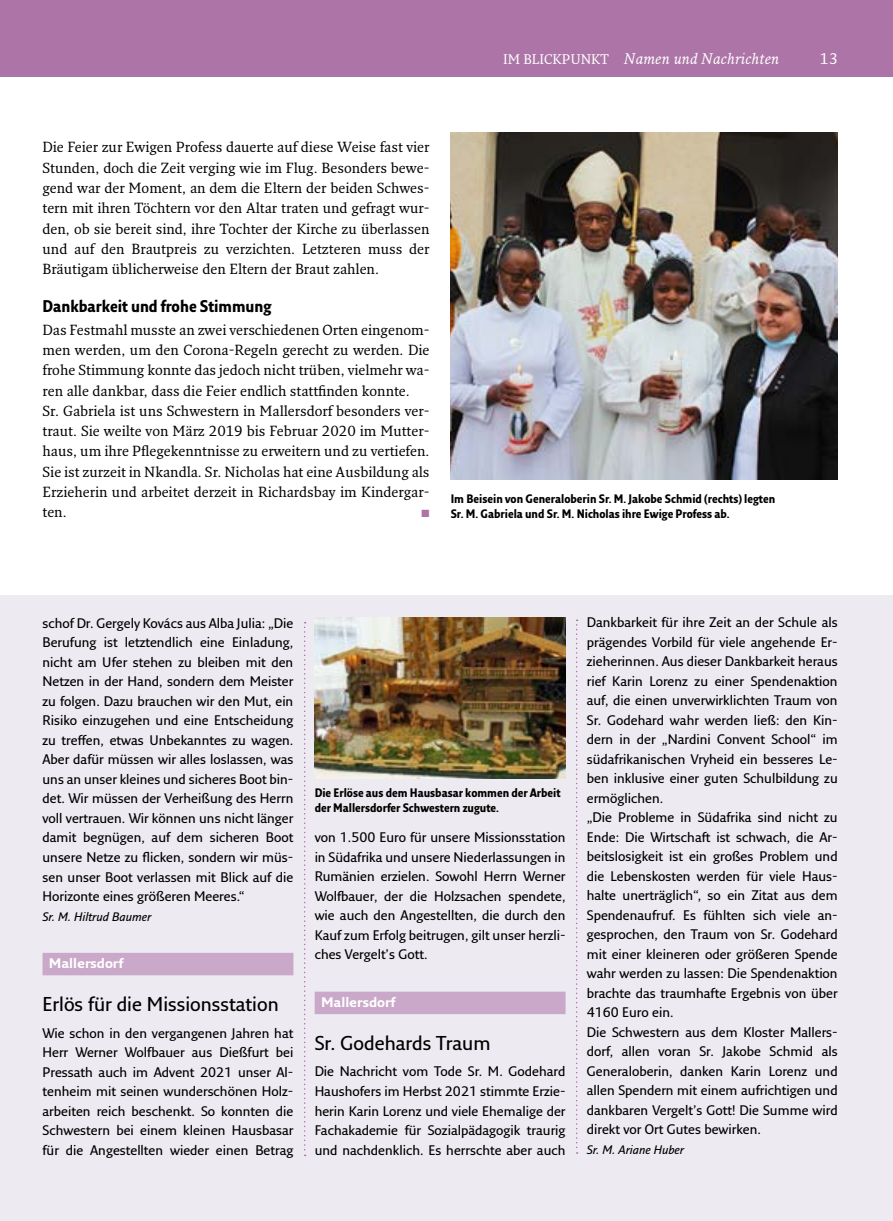
<style>
.page{position:relative;width:893px;height:1221px;background:#fff}
.page>*{position:absolute;margin:0;border:0;box-sizing:border-box;transform-origin:0 0}
.t1{font:600 19.5px "Fresco Sans Std";color:#000}
.t2{font:700 16.5px "Fresco Sans Con";color:#000}
.t3{font:italic 15px "Fresco Std";color:#fff}
.t4{font:15px "Fresco Std";color:#fff}
.t5{font:14.25px/20.2px "Fresco Std";color:#000;text-align:justify}
.t6{font:600 13.5px/19.5px "Fresco Sans Std";color:#000;text-align:justify}
.t7{font:700 13.5px "Fresco Sans Std";color:#fff}
.t8{font:700 12px/15px "Fresco Sans Con";color:#000}
.t9{font:italic 600 12px "Fresco Sans Std";color:#000}
.t10{font:10.5px "Zapf Dingbats ITC";color:#ad74a7}
.s1{font-style:normal;font-size:13.5px}
</style>
<div class="page">
<div style="left:0;top:0;width:893px;height:77px;background:#ad74a7"></div>
<div style="left:0;top:595px;width:893px;height:625px;background:#edebf1"></div>
<div style="left:315px;top:991px;width:251px;height:23px;background:#caa8c9"></div>
<div style="left:43px;top:952px;width:250px;height:23px;background:#caa8c9"></div>
<svg style="left:304px;top:622px;width:2px;height:533px"></svg>
<svg style="left:576px;top:619px;width:2px;height:535px"></svg>
<img style="left:451px;top:132px;width:387px;height:348px">
<img style="left:315px;top:617px;width:251px;height:161px">
<p class="t3" style="left:503px;top:49px;width:278px"><span class="s1">IM BLICKPUNKT</span> Namen und Nachrichten</p>
<p class="t4" style="left:820px;top:49px;width:19px">13</p>
<p class="t5" style="left:43px;top:137px;width:388px">Die Feier zur Ewigen Profess dauerte auf diese Weise fast vier Stunden, doch die Zeit verging wie im Flug. Besonders bewe&shy;gend war der Moment, an dem die Eltern der beiden Schwes&shy;tern mit ihren Töchtern vor den Altar traten und gefragt wur&shy;den, ob sie bereit sind, ihre Tochter der Kirche zu überlassen und auf den Brautpreis zu verzichten. Letzteren muss der Bräutigam üblicherweise den Eltern der Braut zahlen.</p>
<p class="t2" style="left:43px;top:295px;width:230px">Dankbarkeit und frohe Stimmung</p>
<p class="t5" style="left:43px;top:319px;width:388px;text-align:left">Das Festmahl musste an zwei verschiedenen Orten eingenom&shy;men werden, um den Corona-Regeln gerecht zu werden. Die frohe Stimmung konnte das jedoch nicht trüben, vielmehr wa&shy;ren alle dankbar, dass die Feier endlich stattfinden konnte.<br>Sr. Gabriela ist uns Schwestern in Mallersdorf besonders ver&shy;traut. Sie weilte von März 2019 bis Februar 2020 im Mutter&shy;haus, um ihre Pflegekenntnisse zu erweitern und zu vertiefen.<br>Sie ist zurzeit in Nkandla. Sr. Nicholas hat eine Ausbildung als Erzieherin und arbeitet derzeit in Richardsbay im Kindergar&shy;ten.</p>
<p class="t10" style="left:421px;top:508px;width:9px">■</p>
<p class="t8" style="left:451px;top:491px;width:326px">Im Beisein von Generaloberin Sr. M. Jakobe Schmid (rechts) legten<br>Sr. M. Gabriela und Sr. M. Nicholas ihre Ewige Profess ab.</p>
<p class="t6" style="left:43px;top:613px;width:252px">schof Dr. Gergely Kovács aus Alba Julia: „Die Berufung ist letztendlich eine Einladung, nicht am Ufer stehen zu bleiben mit den Netzen in der Hand, sondern dem Meister zu folgen. Dazu brauchen wir den Mut, ein Risiko einzugehen und eine Entscheidung zu treffen, etwas Unbekanntes zu wagen.<br>Aber dafür müssen wir alles loslassen, was uns an unser kleines und sicheres Boot bin&shy;det. Wir müssen der Verheißung des Herrn voll vertrauen. Wir können uns nicht länger damit begnügen, auf dem sicheren Boot unsere Netze zu flicken, sondern wir müs&shy;sen unser Boot verlassen mit Blick auf die Horizonte eines größeren Meeres.“</p>
<p class="t9" style="left:43px;top:909px;width:110px">Sr. M. Hiltrud Baumer</p>
<p class="t7" style="left:49px;top:954px;width:76px">Mallersdorf</p>
<h1 class="t1" style="left:43px;top:991px;width:238px">Erlös für die Missionsstation</h1>
<p class="t6" style="left:43px;top:1022px;width:252px">Wie schon in den vergangenen Jahren hat Herr Werner Wolfbauer aus Dießfurt bei Pressath auch im Advent 2021 unser Al&shy;tenheim mit seinen wunderschönen Holz&shy;arbeiten reich beschenkt. So konnten die Schwestern bei einem kleinen Hausbasar für die Angestellten wieder einen Betrag</p>
<p class="t8" style="left:315px;top:784px;width:247px">Die Erlöse aus dem Hausbasar kommen der Arbeit der Mallersdorfer Schwestern zugute.</p>
<p class="t6" style="left:315px;top:827px;width:252px">von 1.500 Euro für unsere Missionsstation in Südafrika und unsere Niederlassungen in Rumänien erzielen. Sowohl Herrn Werner Wolfbauer, der die Holzsachen spendete, wie auch den Angestellten, die durch den Kauf zum Erfolg beitrugen, gilt unser herzli&shy;ches Vergelt’s Gott.</p>
<p class="t7" style="left:321px;top:993px;width:76px">Mallersdorf</p>
<h1 class="t1" style="left:315px;top:1030px;width:178px">Sr. Godehards Traum</h1>
<p class="t6" style="left:315px;top:1061px;width:252px">Die Nachricht vom Tode Sr. M. Godehard Haushofers im Herbst 2021 stimmte Erzie&shy;herin Karin Lorenz und viele Ehemalige der Fachakademie für Sozialpädagogik traurig und nachdenklich. Es herrschte aber auch</p>
<p class="t6" style="left:587px;top:612px;width:252px;text-align:left">Dankbarkeit für ihre Zeit an der Schule als prägendes Vorbild für viele angehende Er&shy;zieherinnen. Aus dieser Dankbarkeit heraus rief Karin Lorenz zu einer Spendenaktion auf, die einen unverwirklichten Traum von Sr. Godehard wahr werden ließ: den Kin&shy;dern in der „Nardini Convent School“ im südafrikanischen Vryheid ein besseres Le&shy;ben inklusive einer guten Schulbildung zu ermöglichen.<br>„Die Probleme in Südafrika sind nicht zu Ende: Die Wirtschaft ist schwach, die Ar&shy;beitslosigkeit ist ein großes Problem und die Lebenskosten werden für viele Haus&shy;halte unerträglich“, so ein Zitat aus dem Spendenaufruf. Es fühlten sich viele an&shy;gesprochen, den Traum von Sr. Godehard mit einer kleineren oder größeren Spende wahr werden zu lassen: Die Spendenaktion brachte das traumhafte Ergebnis von über 4160 Euro ein.<br>Die Schwestern aus dem Kloster Mallers&shy;dorf, allen voran Sr. Jakobe Schmid als Generaloberin, danken Karin Lorenz und allen Spendern mit einem aufrichtigen und dankbaren Vergelt’s Gott! Die Summe wird direkt vor Ort Gutes bewirken.</p>
<p class="t9" style="left:587px;top:1142px;width:99px">Sr. M. Ariane Huber</p>
</div>
